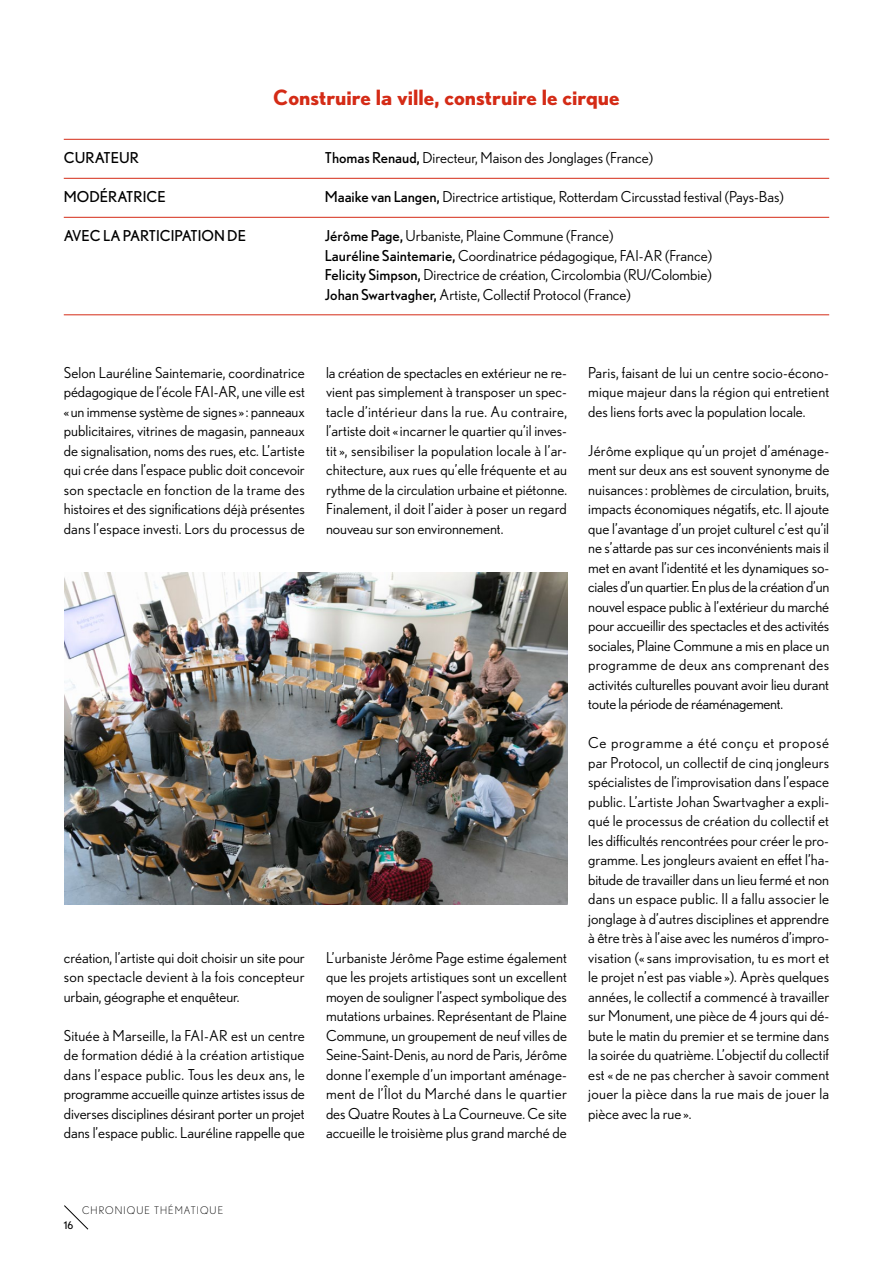
<style>
.page{position:relative;width:893px;height:1263px;background:#fff}
.page>*{position:absolute;margin:0;border:0;box-sizing:border-box;transform-origin:0 0}
.t1{font:700 21px "Nobel";color:#d42b16}
.t2{font:15px/19.5px "Nobel";color:#000;text-align:justify}
.t3{font:15px "Nobel";color:#000}
.t4{font:300 10.5px "Nobel";letter-spacing:.1em;color:#000}
.t5{font:10.5px "Nobel";color:#000}
.s1{font-style:inherit}
</style>
<div class="page">
<svg style="left:64px;top:1205px;width:25px;height:25px"></svg>
<hr style="left:64px;top:139px;width:765px;height:1px;background:#d42b16">
<hr style="left:64px;top:178px;width:765px;height:1px;background:#d42b16">
<hr style="left:64px;top:217px;width:765px;height:1px;background:#d42b16">
<hr style="left:64px;top:314px;width:765px;height:1px;background:#d42b16">
<img style="left:64px;top:573px;width:503px;height:331px">
<h1 class="t1" style="left:273px;top:84px;width:348px">Construire la ville, construire le cirque</h1>
<p class="t3" style="left:64px;top:149px;width:77px">CURATEUR</p>
<p class="t2" style="left:325px;top:148px;width:330px"><span class="s1">Thomas Renaud,</span> Directeur, Maison des Jonglages (France)</p>
<p class="t3" style="left:64px;top:188px;width:103px">MODÉRATRICE</p>
<p class="t2" style="left:325px;top:187px;width:460px"><span class="s1">Maaike van Langen,</span> Directrice artistique, Rotterdam Circusstad festival (Pays-Bas)</p>
<p class="t3" style="left:64px;top:227px;width:184px">AVEC LA PARTICIPATION DE</p>
<p class="t2" style="left:325px;top:226px;width:389px;text-align:left"><span class="s1">Jérôme Page,</span> Urbaniste, Plaine Commune (France)<br><span class="s1">Lauréline Saintemarie,</span> Coordinatrice pédagogique, FAI-AR (France)<br><span class="s1">Felicity Simpson,</span> Directrice de création, Circolombia (RU/Colombie)<br><span class="s1">Johan Swartvagher,</span> Artiste, Collectif Protocol (France)</p>
<p class="t2" style="left:64px;top:362px;width:243px">Selon Lauréline Saintemarie, coordinatrice pédagogique de l’école FAI-AR, une ville est «un immense système de signes»: panneaux publicitaires, vitrines de magasin, panneaux de signalisation, noms des rues, etc. L’artiste qui crée dans l’espace public doit concevoir son spectacle en fonction de la trame des histoires et des significations déjà présentes dans l’espace investi. Lors du processus de</p>
<p class="t2" style="left:64px;top:947px;width:243px">création, l’artiste qui doit choisir un site pour son spectacle devient à la fois concepteur urbain, géographe et enquêteur.</p>
<p class="t2" style="left:64px;top:1025px;width:243px">Située à Marseille, la FAI-AR est un centre de formation dédié à la création artistique dans l’espace public. Tous les deux ans, le programme accueille quinze artistes issus de diverses disciplines désirant porter un projet dans l’espace public. Lauréline rappelle que</p>
<p class="t2" style="left:326px;top:362px;width:243px">la création de spectacles en extérieur ne re&shy;vient pas simplement à transposer un spec&shy;tacle d’intérieur dans la rue. Au contraire, l’artiste doit «incarner le quartier qu’il inves&shy;tit», sensibiliser la population locale à l’ar&shy;chitecture, aux rues qu’elle fréquente et au rythme de la circulation urbaine et piétonne.<br>Finalement, il doit l’aider à poser un regard nouveau sur son environnement.</p>
<p class="t2" style="left:326px;top:947px;width:243px">L’urbaniste Jérôme Page estime également que les projets artistiques sont un excellent moyen de souligner l’aspect symbolique des mutations urbaines. Représentant de Plaine Commune, un groupement de neuf villes de Seine-Saint-Denis, au nord de Paris, Jérôme donne l’exemple d’un important aménage&shy;ment de l’Îlot du Marché dans le quartier des Quatre Routes à La Courneuve. Ce site accueille le troisième plus grand marché de</p>
<p class="t2" style="left:588px;top:362px;width:243px">Paris, faisant de lui un centre socio-écono&shy;mique majeur dans la région qui entretient des liens forts avec la population locale.</p>
<p class="t2" style="left:588px;top:440px;width:243px">Jérôme explique qu’un projet d’aménage&shy;ment sur deux ans est souvent synonyme de nuisances: problèmes de circulation, bruits, impacts économiques négatifs, etc. Il ajoute que l’avantage d’un projet culturel c’est qu’il ne s’attarde pas sur ces inconvénients mais il met en avant l’identité et les dynamiques so&shy;ciales d’un quartier. En plus de la création d’un nouvel espace public à l’extérieur du marché pour accueillir des spectacles et des activités sociales, Plaine Commune a mis en place un programme de deux ans comprenant des activités culturelles pouvant avoir lieu durant toute la période de réaménagement.</p>
<p class="t2" style="left:588px;top:733px;width:243px">Ce programme a été conçu et proposé par Protocol, un collectif de cinq jongleurs spécialistes de l’improvisation dans l’espace public. L’artiste Johan Swartvagher a expli&shy;qué le processus de création du collectif et les difficultés rencontrées pour créer le pro&shy;gramme. Les jongleurs avaient en effet l’ha&shy;bitude de travailler dans un lieu fermé et non dans un espace public. Il a fallu associer le jonglage à d’autres disciplines et apprendre à être très à l’aise avec les numéros d’impro&shy;visation («sans improvisation, tu es mort et le projet n’est pas viable »). Après quelques années, le collectif a commencé à travailler sur Monument, une pièce de 4 jours qui dé&shy;bute le matin du premier et se termine dans la soirée du quatrième. L’objectif du collectif est « de ne pas chercher à savoir comment jouer la pièce dans la rue mais de jouer la pièce avec la rue ».</p>
<p class="t5" style="left:64px;top:1219px;width:11px">16</p>
<p class="t4" style="left:82px;top:1203px;width:17px">CHRONI</p>
<p class="t4" style="left:127px;top:1203px;width:55px">QUE TH ÉMATI</p>
<p class="t4" style="left:200px;top:1203px;width:17px">QUE</p>
</div>
